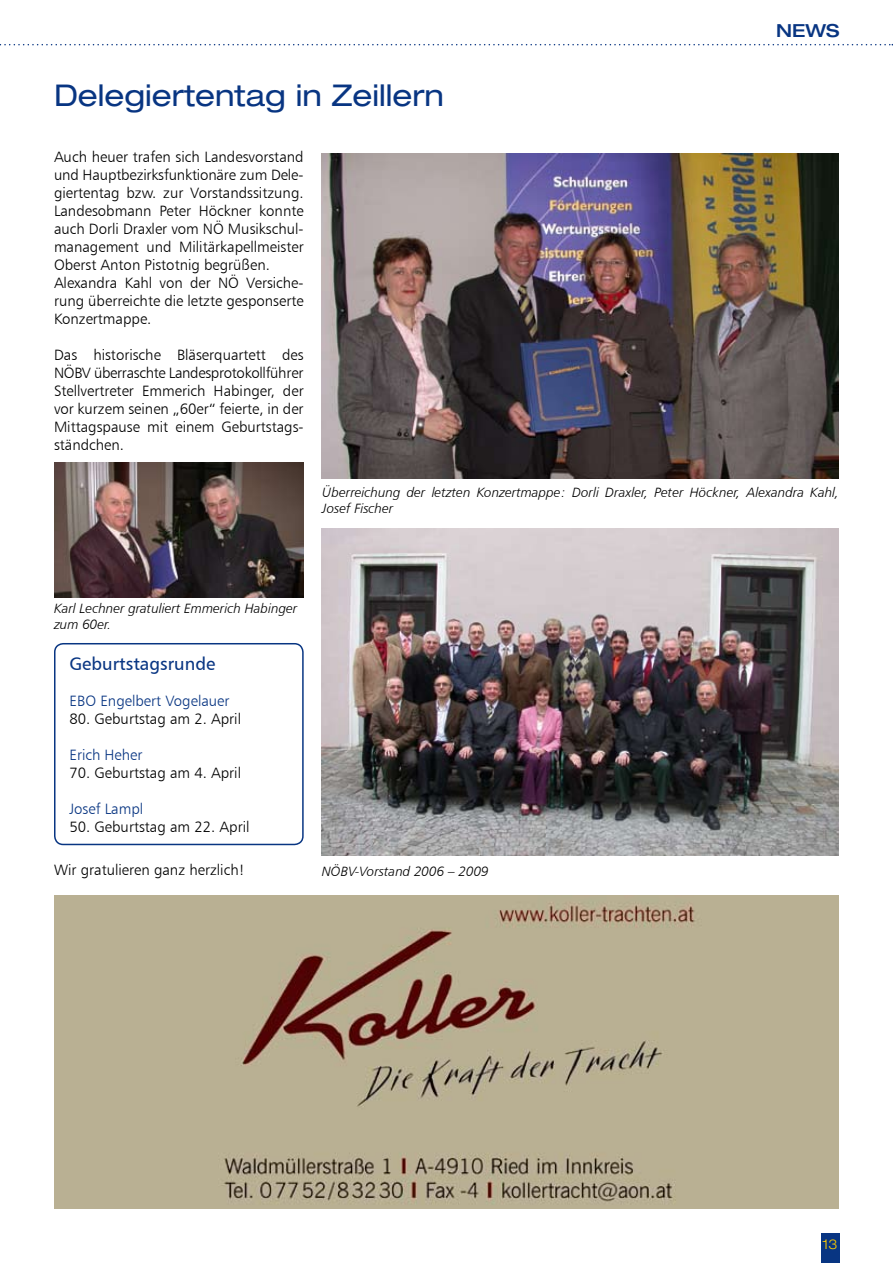
<style>
.page{position:relative;width:893px;height:1263px;background:#fff}
.page>*{position:absolute;margin:0;border:0;box-sizing:border-box;transform-origin:0 0}
.t1{font:expanded 30px "Helvetica Neue LT Std";color:#083582}
.t2{font:18px "Humanist 777 BT Roman B";color:#083582}
.t3{font:500 expanded 18px "Helvetica Neue LT Std";color:#083582}
.t4{font:15px/18px "Humanist 777 BT Light B";color:#000}
.t5{font:15px "Humanist 777 BT Light B";color:#083582}
.t6{font:13.5px/16.2px "Humanist 777 BT Light Italic B";color:#000}
.t7{font:300 expanded 13.5px "Helvetica Neue LT Std";color:#fdca00}
</style>
<div class="page">
<div style="left:821px;top:1233px;width:18px;height:30px;background:#083582"></div>
<svg style="left:0;top:44px;width:893px;height:1px"></svg>
<img style="left:322px;top:153px;width:517px;height:325px">
<img style="left:54px;top:462px;width:250px;height:135px">
<img style="left:322px;top:529px;width:517px;height:327px">
<img style="left:54px;top:895px;width:785px;height:314px">
<div style="left:54px;top:643px;width:250px;height:202px;border:2px solid #083582;border-radius:9px"></div>
<h1 class="t1" style="left:54px;top:78px;width:392px">Delegiertentag in Zeillern</h1>
<p class="t4" style="left:54px;top:148px;width:251px">Auch heuer trafen sich Landesvorstand und Hauptbezirksfunktionäre zum Dele&shy;giertentag bzw. zur Vorstandssitzung.<br>Landesobmann Peter Höckner konnte auch Dorli Draxler vom NÖ Musikschul&shy;management und Militärkapellmeister Oberst Anton Pistotnig begrüßen.<br>Alexandra Kahl von der NÖ Versiche&shy;rung überreichte die letzte gesponserte Konzertmappe.</p>
<p class="t4" style="left:54px;top:346px;width:251px;text-align:justify">Das historische Bläserquartett des NÖBV überraschte Landesprotokollführer Stellvertreter Emmerich Habinger, der vor kurzem seinen „60er“ feierte, in der Mittagspause mit einem Geburtstags&shy;ständchen.</p>
<p class="t3" style="left:776px;top:19px;width:65px">NEWS</p>
<p class="t6" style="left:322px;top:484px;width:518px">Überreichung der letzten Konzertmappe: Dorli Draxler, Peter Höckner, Alexandra Kahl,<br>Josef Fischer</p>
<p class="t6" style="left:54px;top:600px;width:245px">Karl Lechner gratuliert Emmerich Habinger zum 60er.</p>
<p class="t2" style="left:69px;top:653px;width:147px">Geburtstagsrunde</p>
<p class="t5" style="left:69px;top:692px;width:162px">EBO Engelbert Vogelauer</p>
<p class="t4" style="left:69px;top:710px;width:173px">80. Geburtstag am 2. April</p>
<p class="t5" style="left:69px;top:746px;width:75px">Erich Heher</p>
<p class="t4" style="left:69px;top:764px;width:173px">70. Geburtstag am 4. April</p>
<p class="t5" style="left:69px;top:800px;width:75px">Josef Lampl</p>
<p class="t4" style="left:69px;top:818px;width:182px">50. Geburtstag am 22. April</p>
<p class="t4" style="left:54px;top:860px;width:192px">Wir gratulieren ganz herzlich!</p>
<p class="t6" style="left:322px;top:863px;width:169px">NÖBV-Vorstand 2006 – 2009</p>
<p class="t7" style="left:823px;top:1236px;width:17px">13</p>
</div>
